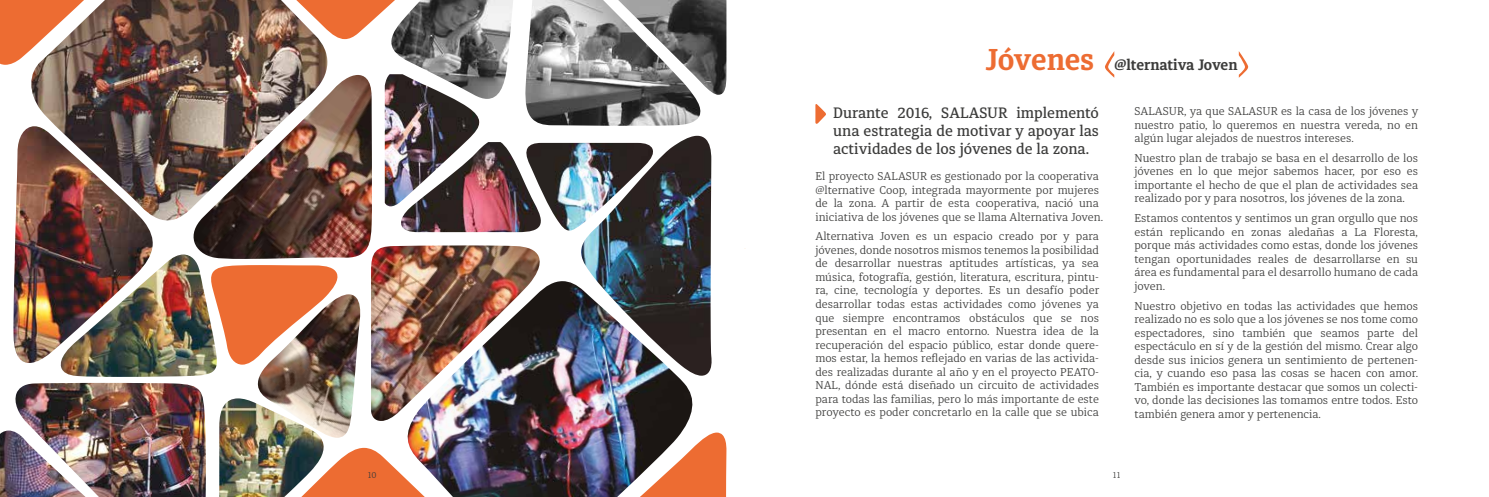
<style>
.page{position:relative;width:1489px;height:497px;background:#fff}
.page>*{position:absolute;margin:0;border:0;box-sizing:border-box;transform-origin:0 0}
.t1{font:500 15px/18px "Diaria Pro";color:#3c3c3b;text-align:justify}
.t2{font:700 15px "Diaria Pro";color:#3c3c3b}
.t3{font:300 11.25px/13.5px "Diaria Pro";color:#3c3c3b;text-align:justify}
.t4{font:300 8.75px "Diaria Pro";color:#3c3c3b}
.s1{font-size:30px;color:#ed6c32}
</style>
<div class="page">
<svg style="left:815px;top:104px;width:11px;height:20px"></svg>
<img style="left:219px;top:437px;width:105px;height:59px">
<svg style="left:327px;top:0;width:63px;height:39px"></svg>
<svg style="left:282px;top:447px;width:121px;height:49px"></svg>
<svg style="left:0;top:0;width:31px;height:65px;background:#ee7741"></svg>
<svg style="left:697px;top:432px;width:29px;height:64px;background:#ee7640"></svg>
<img style="left:193px;top:75px;width:347px;height:362px">
<img style="left:390px;top:0;width:336px;height:126px">
<img style="left:399px;top:142px;width:174px;height:90px">
<img style="left:31px;top:0;width:296px;height:220px">
<img style="left:573px;top:136px;width:139px;height:239px">
<img style="left:13px;top:126px;width:143px;height:236px">
<img style="left:403px;top:281px;width:294px;height:215px">
<img style="left:58px;top:254px;width:160px;height:122px">
<img style="left:0;top:382px;width:206px;height:114px">
<svg style="left:1238px;top:51px;width:10px;height:27px"></svg>
<svg style="left:1105px;top:51px;width:9px;height:27px"></svg>
<h1 class="t2" style="left:985px;top:55px;width:254px"><span class="s1">Jóvenes</span> @lternativa Joven</h1>
<h1 class="t1" style="left:833px;top:103px;width:267px">Durante 2016, SALASUR implementó una estrategia de motivar y apoyar las actividades de los jóvenes de la zona.</h1>
<p class="t3" style="left:815px;top:169px;width:289px;text-align:left">El proyecto SALASUR es gestionado por la cooperativa @lternative Coop, integrada mayormente por mujeres de la zona. A partir de esta cooperativa, nació una iniciativa de los jóvenes que se llama Alternativa Joven.</p>
<p class="t3" style="left:815px;top:229px;width:285px">Alternativa Joven es un espacio creado por y para jóvenes, donde nosotros mismos tenemos la posibilidad de desarrollar nuestras aptitudes artísticas, ya sea música, fotografía, gestión, literatura, escritura, pintu&shy;ra, cine, tecnología y deportes. Es un desafío poder desarrollar todas estas actividades como jóvenes ya que siempre encontramos obstáculos que se nos presentan en el macro entorno. Nuestra idea de la recuperación del espacio público, estar donde quere&shy;mos estar, la hemos reflejado en varias de las activida&shy;des realizadas durante al año y en el proyecto PEATO-NAL, dónde está diseñado un circuito de actividades para todas las familias, pero lo más importante de este proyecto es poder concretarlo en la calle que se ubica</p>
<p class="t3" style="left:1134px;top:104px;width:285px">SALASUR, ya que SALASUR es la casa de los jóvenes y nuestro patio, lo queremos en nuestra vereda, no en algún lugar alejados de nuestros intereses.</p>
<p class="t3" style="left:1134px;top:151px;width:285px">Nuestro plan de trabajo se basa en el desarrollo de los jóvenes en lo que mejor sabemos hacer, por eso es importante el hecho de que el plan de actividades sea realizado por y para nosotros, los jóvenes de la zona.</p>
<p class="t3" style="left:1134px;top:211px;width:285px">Estamos contentos y sentimos un gran orgullo que nos están replicando en zonas aledañas a La Floresta, porque más actividades como estas, donde los jóvenes tengan oportunidades reales de desarrollarse en su área es fundamental para el desarrollo humano de cada joven.</p>
<p class="t3" style="left:1134px;top:298px;width:285px">Nuestro objetivo en todas las actividades que hemos realizado no es solo que a los jóvenes se nos tome como espectadores, sino también que seamos parte del espectáculo en sí y de la gestión del mismo. Crear algo desde sus inicios genera un sentimiento de pertenen&shy;cia, y cuando eso pasa las cosas se hacen con amor.<br>También es importante destacar que somos un colecti&shy;vo, donde las decisiones las tomamos entre todos. Esto también genera amor y pertenencia.</p>
<p class="t4" style="left:368px;top:469px;width:10px">10</p>
<p class="t4" style="left:1112px;top:469px;width:9px">11</p>
</div>
